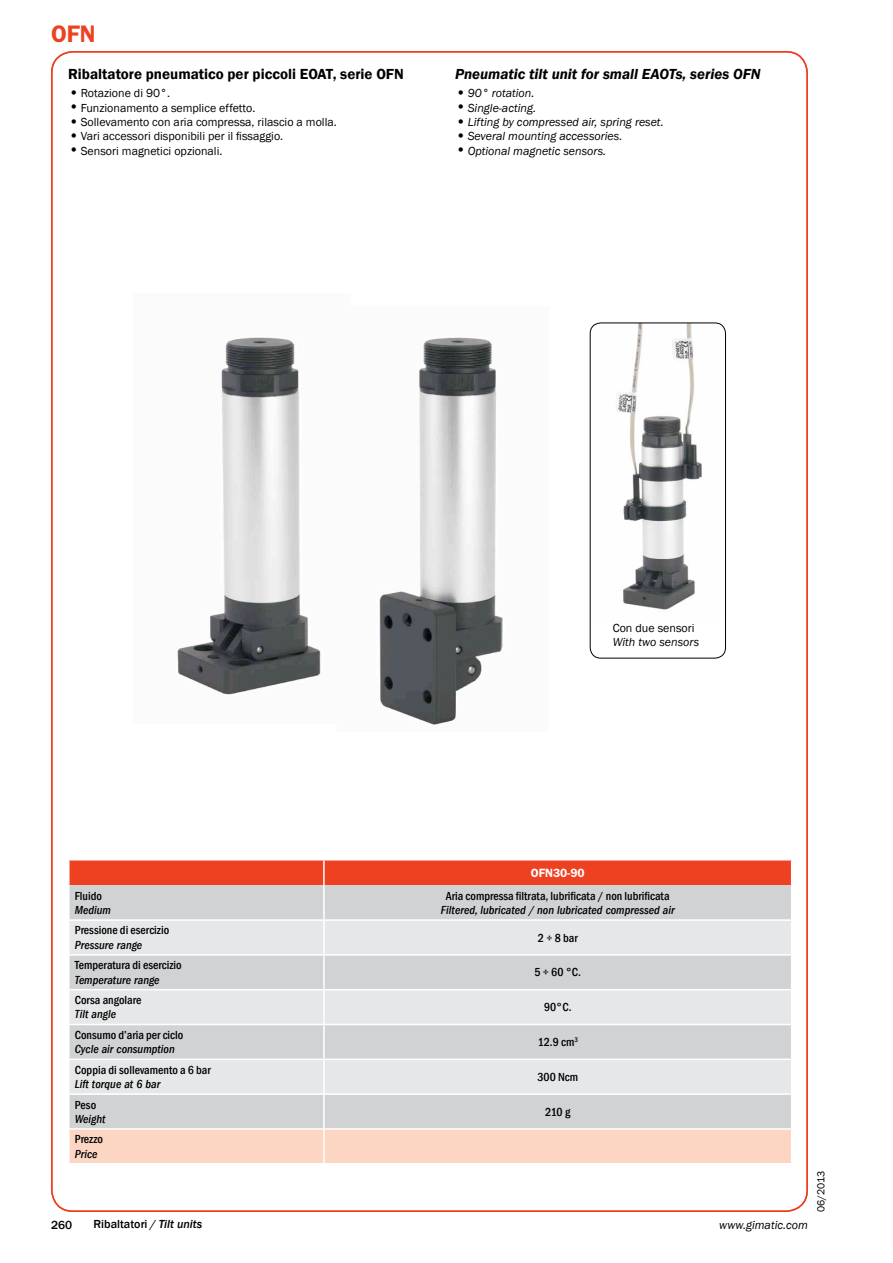
<style>
.page{position:relative;width:893px;height:1263px;background:#fff}
.page>*{position:absolute;margin:0;border:0;box-sizing:border-box;transform-origin:0 0}
.t1{font:600 24px "ITC Franklin Gothic Std";color:#ee4122}
.t2{font:600 15px "Franklin Gothic";color:#000}
.t3{font:italic 600 15px "Franklin Gothic";color:#000}
.t4{font:500 condensed 12px "Franklin Gothic";color:#000}
.t5{font:12px "Franklin Gothic";color:#000}
.t6{font:italic 12px "Franklin Gothic";color:#000}
.t7{font:italic 500 condensed 12px "Franklin Gothic LT Com";color:#000}
.t8{font:500 12px "Franklin Gothic";color:#000}
.t9{font:600 12px "ITC Franklin Gothic Std";color:#fff}
.t10{font:10.5px "Franklin Gothic";letter-spacing:-.005em;color:#000}
.s1{font-family:"ITC Franklin Gothic Std";font-weight:500;font-size:19.5px}
.s2{font-family:"ITC Franklin Gothic Std";font-weight:500;font-style:normal;font-size:19.5px}
.s3{font-style:italic}
</style>
<div class="page">
<img style="left:379px;top:337px;width:124px;height:388px">
<img style="left:177px;top:337px;width:144px;height:358px">
<img style="left:594px;top:323px;width:131px;height:287px">
<div style="left:590px;top:323px;width:136px;height:335px;border:1px solid #000;border-radius:11px"></div>
<div style="left:70px;top:885px;width:721px;height:243px;background:#d0d2d4"></div>
<svg style="left:70px;top:921px;width:721px;height:172px;background:#dddee0"></svg>
<div style="left:70px;top:1130px;width:721px;height:33px;background:#fcd6c3"></div>
<hr style="left:323px;top:885px;width:2px;height:34px;background:#fff">
<hr style="left:68px;top:919px;width:256px;height:2px;background:#fff">
<hr style="left:324px;top:919px;width:468px;height:2px;background:#fff">
<hr style="left:323px;top:921px;width:2px;height:33px;background:#fff">
<hr style="left:68px;top:954px;width:256px;height:2px;background:#fff">
<hr style="left:324px;top:954px;width:468px;height:2px;background:#fff">
<hr style="left:323px;top:956px;width:2px;height:33px;background:#fff">
<hr style="left:68px;top:989px;width:256px;height:1px;background:#fff">
<hr style="left:324px;top:989px;width:468px;height:1px;background:#fff">
<hr style="left:323px;top:990px;width:2px;height:34px;background:#fff">
<hr style="left:68px;top:1024px;width:256px;height:1px;background:#fff">
<hr style="left:324px;top:1024px;width:468px;height:1px;background:#fff">
<hr style="left:323px;top:1025px;width:2px;height:33px;background:#fff">
<hr style="left:68px;top:1058px;width:256px;height:2px;background:#fff">
<hr style="left:324px;top:1058px;width:468px;height:2px;background:#fff">
<hr style="left:323px;top:1060px;width:2px;height:33px;background:#fff">
<hr style="left:68px;top:1093px;width:256px;height:2px;background:#fff">
<hr style="left:324px;top:1093px;width:468px;height:2px;background:#fff">
<hr style="left:323px;top:1095px;width:2px;height:33px;background:#fff">
<div style="left:69px;top:860px;width:723px;height:25px;background:#ee4122"></div>
<hr style="left:323px;top:1130px;width:2px;height:33px;background:#fff">
<h1 class="t1" style="left:51px;top:20px;width:46px">OFN</h1>
<p class="t2" style="left:68px;top:64px;width:337px">Ribaltatore pneumatico per piccoli EOAT, serie OFN</p>
<p class="t5" style="left:68px;top:86px;width:104px"><span class="s1">•</span>Rotazione di 90°.</p>
<p class="t5" style="left:68px;top:100px;width:189px"><span class="s1">•</span>Funzionamento a semplice effetto.</p>
<p class="t5" style="left:68px;top:115px;width:270px"><span class="s1">•</span>Sollevamento con aria compressa, rilascio a molla.</p>
<p class="t5" style="left:68px;top:129px;width:217px"><span class="s1">•</span>Vari accessori disponibili per il fissaggio.</p>
<p class="t5" style="left:68px;top:143px;width:156px"><span class="s1">•</span>Sensori magnetici opzionali.</p>
<p class="t3" style="left:455px;top:64px;width:307px">Pneumatic tilt unit for small EAOTs, series OFN</p>
<p class="t6" style="left:455px;top:86px;width:81px"><span class="s2">•</span>90° rotation.</p>
<p class="t6" style="left:455px;top:100px;width:83px"><span class="s2">•</span>Single-acting.</p>
<p class="t6" style="left:455px;top:114px;width:210px"><span class="s2">•</span>Lifting by compressed air, spring reset.</p>
<p class="t6" style="left:455px;top:129px;width:169px"><span class="s2">•</span>Several mounting accessories.</p>
<p class="t6" style="left:455px;top:143px;width:153px"><span class="s2">•</span>Optional magnetic sensors.</p>
<p class="t5" style="left:613px;top:620px;width:83px">Con due sensori</p>
<p class="t6" style="left:613px;top:635px;width:88px">With two sensors</p>
<p class="t4" style="left:75px;top:888px;width:29px">Fluido</p>
<p class="t7" style="left:75px;top:903px;width:38px">Medium</p>
<p class="t4" style="left:75px;top:922px;width:96px">Pressione di esercizio</p>
<p class="t7" style="left:75px;top:938px;width:69px">Pressure range</p>
<p class="t4" style="left:75px;top:957px;width:109px">Temperatura di esercizio</p>
<p class="t7" style="left:75px;top:973px;width:86px">Temperature range</p>
<p class="t4" style="left:75px;top:992px;width:68px">Corsa angolare</p>
<p class="t7" style="left:75px;top:1008px;width:43px">Tilt angle</p>
<p class="t4" style="left:75px;top:1027px;width:110px">Consumo d’aria per ciclo</p>
<p class="t7" style="left:75px;top:1042px;width:102px">Cycle air consumption</p>
<p class="t4" style="left:75px;top:1062px;width:137px">Coppia di sollevamento a 6 bar</p>
<p class="t7" style="left:75px;top:1077px;width:87px">Lift torque at 6 bar</p>
<p class="t4" style="left:75px;top:1097px;width:23px">Peso</p>
<p class="t7" style="left:75px;top:1112px;width:32px">Weight</p>
<p class="t4" style="left:75px;top:1131px;width:30px">Prezzo</p>
<p class="t7" style="left:75px;top:1147px;width:24px">Price</p>
<p class="t9" style="left:531px;top:865px;width:55px">OFN30-90</p>
<p class="t4" style="left:446px;top:888px;width:225px">Aria compressa filtrata, lubrificata / non lubrificata</p>
<p class="t7" style="left:441px;top:903px;width:235px">Filtered, lubricated / non lubricated compressed air</p>
<p class="t4" style="left:538px;top:930px;width:41px">2 ÷ 8 bar</p>
<p class="t4" style="left:534px;top:964px;width:48px">5 ÷ 60 °C.</p>
<p class="t4" style="left:544px;top:999px;width:29px">90°C.</p>
<p class="t4" style="left:538px;top:1034px;width:42px">12.9 cm<sup>3</sup></p>
<p class="t4" style="left:537px;top:1069px;width:42px">300 Ncm</p>
<p class="t4" style="left:545px;top:1104px;width:27px">210 g</p>
<p class="t8" style="left:94px;top:1217px;width:110px">Ribaltatori <span class="s3">/ Tilt units</span></p>
<p class="t8" style="left:51px;top:1217px;width:23px">260</p>
<p class="t6" style="left:719px;top:1217px;width:90px">www.gimatic.com</p>
<p class="t10" style="left:814px;top:1212px;width:43px;rotate:-90deg">06/2013</p>
</div>
